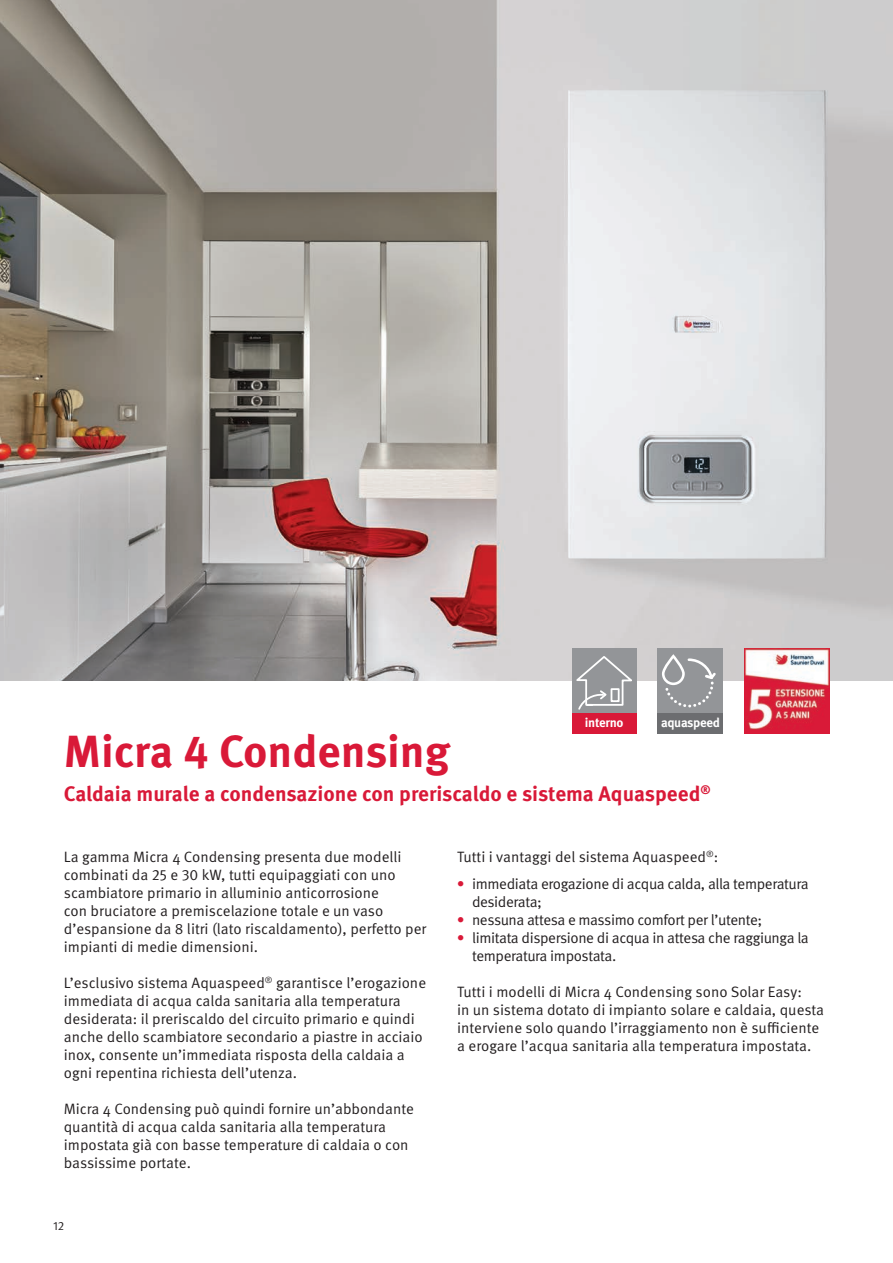
<style>
.page{position:relative;width:893px;height:1263px;background:#fff}
.page>*{position:absolute;margin:0;border:0;box-sizing:border-box;transform-origin:0 0}
.t1{font:700 45px "Meta Pro";color:#d91938}
.t2{font:700 21px "Meta Pro";color:#d91938}
.t3{font:15px/18px "Meta Pro Norm";color:#231f20}
.t4{font:15px/18px "Meta Pro Norm";letter-spacing:-.025em;color:#231f20}
.t5{font:15px "Meta Pro Norm";letter-spacing:-.03em;color:#231f20}
.t6{font:700 12.9px "Meta Pro";letter-spacing:-.025em;color:#fff}
.t7{font:12px "Meta Pro Norm";color:#231f20}
.s1{font-family:"Meta Pro";font-weight:700;color:#d91938}
</style>
<div class="page">
<img style="left:0;top:0;width:893px;height:680px">
<div style="left:572px;top:648px;width:65px;height:65px;background:#939598"></div>
<div style="left:572px;top:713px;width:65px;height:20px;background:#d91938"></div>
<svg style="left:576px;top:656px;width:56px;height:54px"></svg>
<div style="left:658px;top:648px;width:65px;height:65px;background:#939598"></div>
<div style="left:658px;top:713px;width:65px;height:20px;background:#6c6d70"></div>
<div style="left:662px;top:655px;width:23px;height:30px;border:3px solid #fff;border-radius:10px"></div>
<svg style="left:663px;top:657px;width:53px;height:51px"></svg>
<img style="left:744px;top:648px;width:85px;height:85px">
<p class="t6" style="left:585px;top:712px;width:40px">interno</p>
<p class="t6" style="left:661px;top:712px;width:60px">aquaspeed</p>
<h1 class="t1" style="left:64px;top:717px;width:388px">Micra 4 Condensing</h1>
<h2 class="t2" style="left:64px;top:778px;width:648px">Caldaia murale a condensazione con preriscaldo e sistema Aquaspeed<sup>®</sup></h2>
<p class="t3" style="left:64px;top:847px;width:364px">La gamma Micra 4 Condensing presenta due modelli combinati da 25 e 30 kW, tutti equipaggiati con uno scambiatore primario in alluminio anticorrosione<br>con bruciatore a premiscelazione totale e un vaso d’espansione da 8 litri (lato riscaldamento), perfetto per impianti di medie dimensioni.</p>
<p class="t3" style="left:64px;top:973px;width:364px">L’esclusivo sistema Aquaspeed<sup>®</sup> garantisce l’erogazione immediata di acqua calda sanitaria alla temperatura desiderata: il preriscaldo del circuito primario e quindi anche dello scambiatore secondario a piastre in acciaio inox, consente un’immediata risposta della caldaia a ogni repentina richiesta dell’utenza.</p>
<p class="t3" style="left:64px;top:1099px;width:352px">Micra 4 Condensing può quindi fornire un’abbondante quantità di acqua calda sanitaria alla temperatura impostata già con basse temperature di caldaia o con bassissime portate.</p>
<p class="t7" style="left:53px;top:1216px;width:13px">12</p>
<p class="t3" style="left:457px;top:847px;width:263px">Tutti i vantaggi del sistema Aquaspeed<sup>®</sup>:</p>
<p class="t4" style="left:472px;top:874px;width:338px;text-indent:-15px"><span class="s1">•</span> immediata erogazione di acqua calda, alla temperatura desiderata;</p>
<p class="t5" style="left:457px;top:908px;width:307px"><span class="s1">•</span> nessuna attesa e massimo comfort per l’utente;</p>
<p class="t4" style="left:472px;top:928px;width:338px;text-indent:-15px"><span class="s1">•</span> limitata dispersione di acqua in attesa che raggiunga la temperatura impostata.</p>
<p class="t3" style="left:457px;top:982px;width:368px">Tutti i modelli di Micra 4 Condensing sono Solar Easy:<br>in un sistema dotato di impianto solare e caldaia, questa interviene solo quando l’irraggiamento non è sufficiente a erogare l’acqua sanitaria alla temperatura impostata.</p>
</div>
